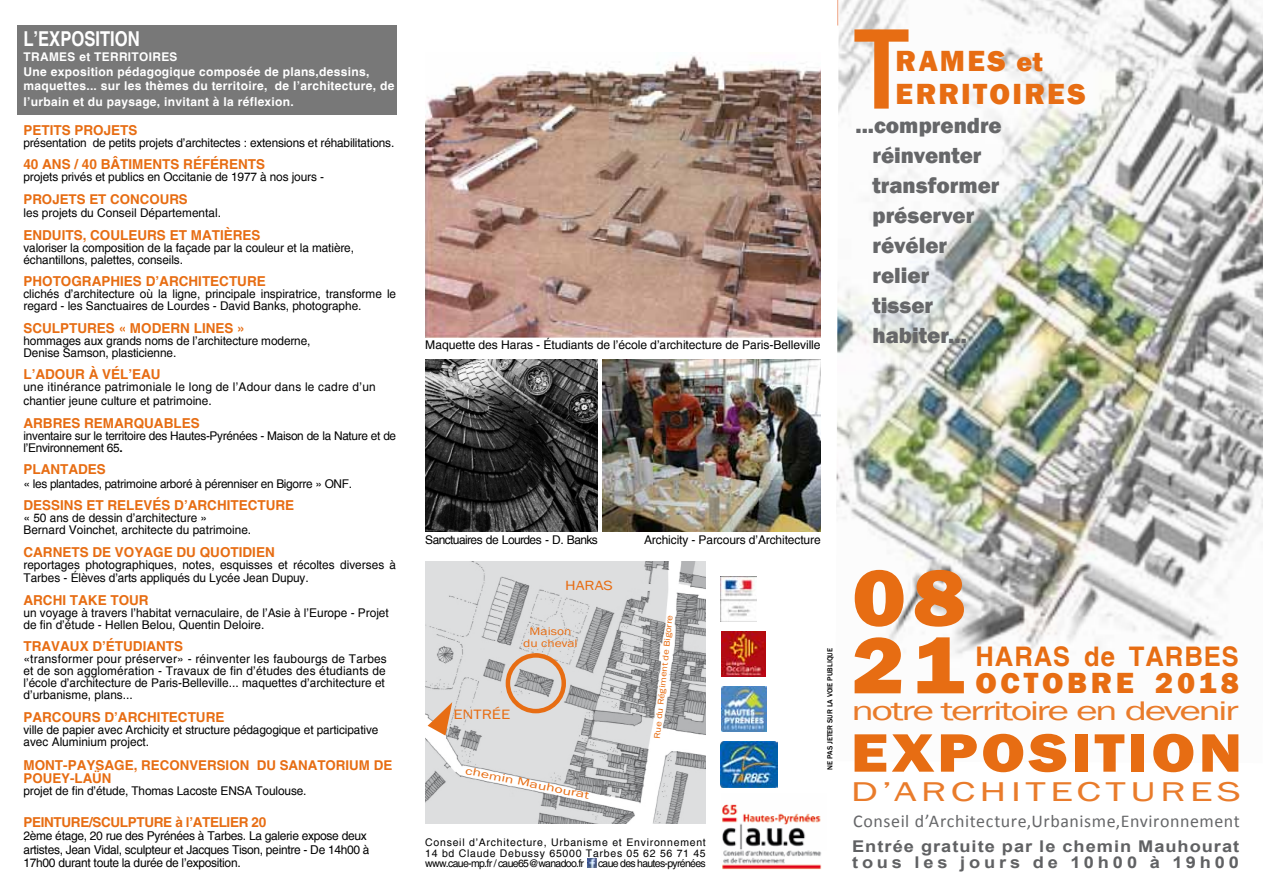
<style>
.page{position:relative;width:1263px;height:893px;background:#fff}
.page>*{position:absolute;margin:0;border:0;box-sizing:border-box;transform-origin:0 0}
.t1{font:500 118.8px "Franklin Gothic";color:#e76d13;scale:.94 1}
.t2{font:800 82.65px/67.5px "Franklin Gothic";color:#e76d13;scale:1.12 1}
.t3{font:800 55.95px "Franklin Gothic";letter-spacing:.055em;color:#e76d13;scale:1.13 1}
.t4{font:800 30px/33px "Franklin Gothic";letter-spacing:.09em;color:#e76d13}
.t5{font:800 30px "Franklin Gothic";letter-spacing:.12em;color:#e76d13}
.t6{font:27.9px "Franklin Gothic";letter-spacing:.105em;color:#e76d13;scale:1.5 1}
.t7{font:27.6px "Franklin Gothic";letter-spacing:-.06em;color:#e76d13;scale:1.51 1}
.t8{font:700 27px "Helvetica";letter-spacing:.04em;color:#e76d13;scale:.94 1}
.t9{font:800 22.5px/30px "Franklin Gothic";color:#666769}
.t10{font:700 condensed 20.55px "Helvetica";color:#fff}
.t11{font:18px "Calibri";letter-spacing:.03em;color:#666769}
.t12{font:700 16.2px/16.5px "Arial";letter-spacing:.06em;color:#606163;scale:1.13 1}
.t13{font:13.95px "Franklin Gothic";color:#e76d13;scale:1.2 1}
.t14{font:700 13.65px "Helvetica";color:#e76d13}
.t15{font:700 13.65px "Helvetica";letter-spacing:-.025em;color:#e76d13}
.t16{font:13.65px "Franklin Gothic";color:#e76d13;scale:1.2 1}
.t17{font:700 13.5px/13.5px "Helvetica";color:#e76d13}
.t18{font:12.15px/13.5px "Helvetica";letter-spacing:-.025em;color:#000}
.t19{font:700 12.15px/14.9px "Helvetica";letter-spacing:.025em;color:#fff}
.t20{font:12px/12px "Helvetica";letter-spacing:-.005em;color:#000}
.t21{font:12px/12px "Helvetica";letter-spacing:.015em;color:#000}
.t22{font:12px/12px "Helvetica";letter-spacing:-.025em;color:#000}
.t23{font:12px/13.6px "Helvetica";letter-spacing:.02em;color:#000}
.t24{font:12px "Helvetica";letter-spacing:-.05em;color:#000}
.t25{font:700 12px "Helvetica";letter-spacing:.03em;color:#fff}
.t26{font:11.25px/12px "Franklin Gothic";color:#e76d13;text-align:center;scale:1.2 1}
.t27{font:10.95px "Franklin Gothic";color:#e76d13;scale:1.45 1}
.t28{font:10.5px/10.5px "Helvetica";letter-spacing:-.065em;color:#000;text-align:justify}
.t29{font:8.7px "Franklin Gothic";color:#e76d13;scale:1.2 1}
.t30{font:500 7.5px "Franklin Gothic";color:#000}
.s1{font-weight:700}
.s2{font-size:13.65px}
.s3{font-size:27px}
</style>
<div class="page">
<img style="left:836px;top:0;width:427px;height:654px">
<svg style="left:837px;top:0;width:1px;height:26px"></svg>
<img style="left:425px;top:55px;width:396px;height:283px">
<img style="left:425px;top:359px;width:173px;height:173px">
<img style="left:603px;top:359px;width:218px;height:173px">
<div style="left:17px;top:26px;width:380px;height:89px;background:#787878"></div>
<img style="left:722px;top:804px;width:100px;height:66px">
<img style="left:721px;top:742px;width:56px;height:45px">
<img style="left:721px;top:577px;width:35px;height:45px">
<img style="left:721px;top:631px;width:45px;height:45px">
<img style="left:721px;top:687px;width:46px;height:45px">
<img style="left:425px;top:562px;width:281px;height:261px">
<div style="left:506px;top:653px;width:60px;height:60px;border:4px solid #e76d13;border-radius:50%"></div>
<svg style="left:428px;top:702px;width:24px;height:33px"></svg>
<svg style="left:588px;top:858px;width:9px;height:9px"></svg>
<h3 class="t10" style="left:23px;top:24px;width:118px">L’EXPOSITION</h3>
<p class="t25" style="left:24px;top:50px;width:155px">TRAMES et TERRITOIRES</p>
<p class="t19" style="left:24px;top:65px;width:372px">Une exposition pédagogique composée de plans,dessins, maquettes... sur les thèmes du territoire, de l’architecture, de l’urbain et du paysage, invitant à la réflexion.</p>
<p class="t14" style="left:23px;top:122px;width:116px">PETITS PROJETS</p>
<p class="t20" style="left:23px;top:137px;width:372px">présentation de petits projets d’architectes : extensions et réhabilitations.</p>
<p class="t14" style="left:23px;top:156px;width:243px">40 ANS / 40 BÂTIMENTS RÉFÉRENTS</p>
<p class="t20" style="left:23px;top:171px;width:302px">projets privés et publics en Occitanie de 1977 à nos jours -</p>
<p class="t17" style="left:23px;top:193px;width:166px">PROJETS ET CONCOURS</p>
<p class="t20" style="left:23px;top:208px;width:199px">les projets du Conseil Départemental.</p>
<p class="t14" style="left:23px;top:227px;width:220px">ENDUITS, COULEURS ET Matières</p>
<p class="t20" style="left:23px;top:242px;width:332px">valoriser la composition de la façade par la couleur et la matière, échantillons, palettes, conseils.</p>
<p class="t14" style="left:23px;top:273px;width:244px">PHOTOGRAPHIES D’ARCHITECTURE</p>
<p class="t20" style="left:23px;top:289px;width:374px">clichés d’architecture où la ligne, principale inspiratrice, transforme le regard - les Sanctuaires de Lourdes - David Banks, photographe.</p>
<p class="t14" style="left:23px;top:320px;width:223px">SCULPTURES « MODERN LINES »</p>
<p class="t20" style="left:23px;top:335px;width:289px">hommages aux grands noms de l’architecture moderne,<br>Denise Samson, plasticienne.</p>
<p class="t14" style="left:23px;top:366px;width:139px">L’ADOUR À VÉL’EAU</p>
<p class="t23" style="left:23px;top:381px;width:354px">une itinérance patrimoniale le long de l’Adour dans le cadre d’un chantier jeune culture et patrimoine.</p>
<p class="t14" style="left:23px;top:414px;width:178px">ARBRES REMARQUABLES</p>
<p class="t22" style="left:23px;top:430px;width:374px">inventaire sur le territoire des Hautes-Pyrénées - Maison de la Nature et de l’Environnement 65<span class="s1">.</span></p>
<p class="t14" style="left:23px;top:461px;width:84px">PLANTADES</p>
<p class="t22" style="left:23px;top:478px;width:330px">« les plantades, patrimoine arboré à pérenniser en Bigorre » ONF.</p>
<p class="t14" style="left:23px;top:497px;width:272px">DESSINS ET RELEVÉS D’ARCHITECTURE</p>
<p class="t20" style="left:23px;top:512px;width:229px">« 50 ans de dessin d’architecture »<br>Bernard Voinchet, architecte du patrimoine.</p>
<p class="t14" style="left:23px;top:544px;width:253px">CARNETS DE VOYAGE DU QUOTIDIEN</p>
<p class="t20" style="left:23px;top:558px;width:374px;line-height:13.5px">reportages photographiques, notes, esquisses et récoltes diverses à<br>Tarbes - élèves d’arts appliqués du Lycée Jean Dupuy.</p>
<p class="t14" style="left:23px;top:592px;width:127px">ARCHI TAKE TOUR</p>
<p class="t20" style="left:23px;top:607px;width:367px">un voyage à travers l’habitat vernaculaire, de l’Asie à l’Europe - Projet de fin d’étude - Hellen Belou, Quentin Deloire.</p>
<p class="t14" style="left:23px;top:638px;width:161px">TRAVAUX D’ÉTUDIANTS</p>
<p class="t21" style="left:23px;top:653px;width:365px">«transformer pour préserver» - réinventer les faubourgs de Tarbes et de son agglomération - Travaux de fin d’études des étudiants de l’école d’architecture de Paris-Belleville... maquettes d’architecture et d’urbanisme, plans...</p>
<p class="t14" style="left:23px;top:709px;width:202px">PARCOURS D’ARCHITECTURE</p>
<p class="t20" style="left:23px;top:724px;width:356px">ville de papier avec Archicity et structure pédagogique et participative avec Aluminium project.</p>
<p class="t17" style="left:23px;top:759px;width:370px"><span class="s2">MONT-PAYSAGE,</span> RECONVERSION DU SANATORIUM DE<br>POUEY-LAÜN</p>
<p class="t20" style="left:23px;top:785px;width:285px">projet de fin d’étude, Thomas Lacoste ENSA Toulouse.</p>
<p class="t15" style="left:23px;top:814px;width:244px">PEINTURE/SCULPTURE à l’ATELIER 20</p>
<p class="t18" style="left:23px;top:830px;width:348px">2ème étage, 20 rue des Pyrénées à Tarbes. La galerie expose deux artistes, Jean Vidal, sculpteur et Jacques Tison, peintre - De 14h00 à<br>17h00 durant toute la durée de l’exposition.</p>
<p class="t20" style="left:425px;top:339px;width:397px">Maquette des Haras - étudiants de l’école d’architecture de Paris-Belleville</p>
<h1 class="t1" style="left:854px;top:-4px;width:59px">T</h1>
<h3 class="t4" style="left:895px;top:44px;width:191px">RAMES <span class="s3">et<br></span>ERRITOIRES</h3>
<h3 class="t9" style="left:872px;top:111px;width:131px;text-indent:-17px">...comprendre réinventer transformer préserver révéler relier<br>tisser habiter...</h3>
<p class="t24" style="left:425px;top:532px;width:174px">Sanctuaires de Lourdes - D. Banks</p>
<p class="t20" style="left:644px;top:534px;width:178px">Archicity - Parcours d’Architecture</p>
<p class="t16" style="left:565px;top:577px;width:41px">HARAS</p>
<p class="t26" style="left:523px;top:626px;width:47px">Maison du cheval</p>
<p class="t13" style="left:453px;top:706px;width:49px">ENTRÉE</p>
<p class="t29" style="left:651px;top:738px;width:105px;rotate:-84deg">Rue du Régiment de Bigorre</p>
<p class="t27" style="left:467px;top:763px;width:89px;rotate:12deg">chemin Mauhourat</p>
<p class="t28" style="left:425px;top:837px;width:282px">Conseil d’Architecture, Urbanisme et Environnement 14 bd Claude Debussy 65000 Tarbes 05 62 56 71 45 www.caue-mp.fr / caue65@wanadoo.fr</p>
<p class="t28" style="left:598px;top:858px;width:109px">caue des hautes-pyrénées</p>
<p class="t30" style="left:825px;top:770px;width:123px;rotate:-90deg">NE PAS JETER SUR LA VOIE PUBLIQUE</p>
<h2 class="t2" style="left:852px;top:564px;width:103px">08<br>21</h2>
<h3 class="t8" style="left:975px;top:640px;width:282px">HARAS de TARBES</h3>
<h3 class="t5" style="left:975px;top:663px;width:265px">OCTOBRE 2018</h3>
<h3 class="t7" style="left:851px;top:694px;width:258px">notre territoire en devenir</h3>
<h3 class="t3" style="left:851px;top:717px;width:348px">EXPOSITION</h3>
<h3 class="t6" style="left:851px;top:774px;width:262px">D’ARCHITECTURES</h3>
<h3 class="t11" style="left:853px;top:809px;width:388px">Conseil d’Architecture,Urbanisme,Environnement</h3>
<h3 class="t12" style="left:852px;top:838px;width:344px">Entrée gratuite par le chemin Mauhourat tous les jours de 10h00 à 19h00</h3>
</div>
